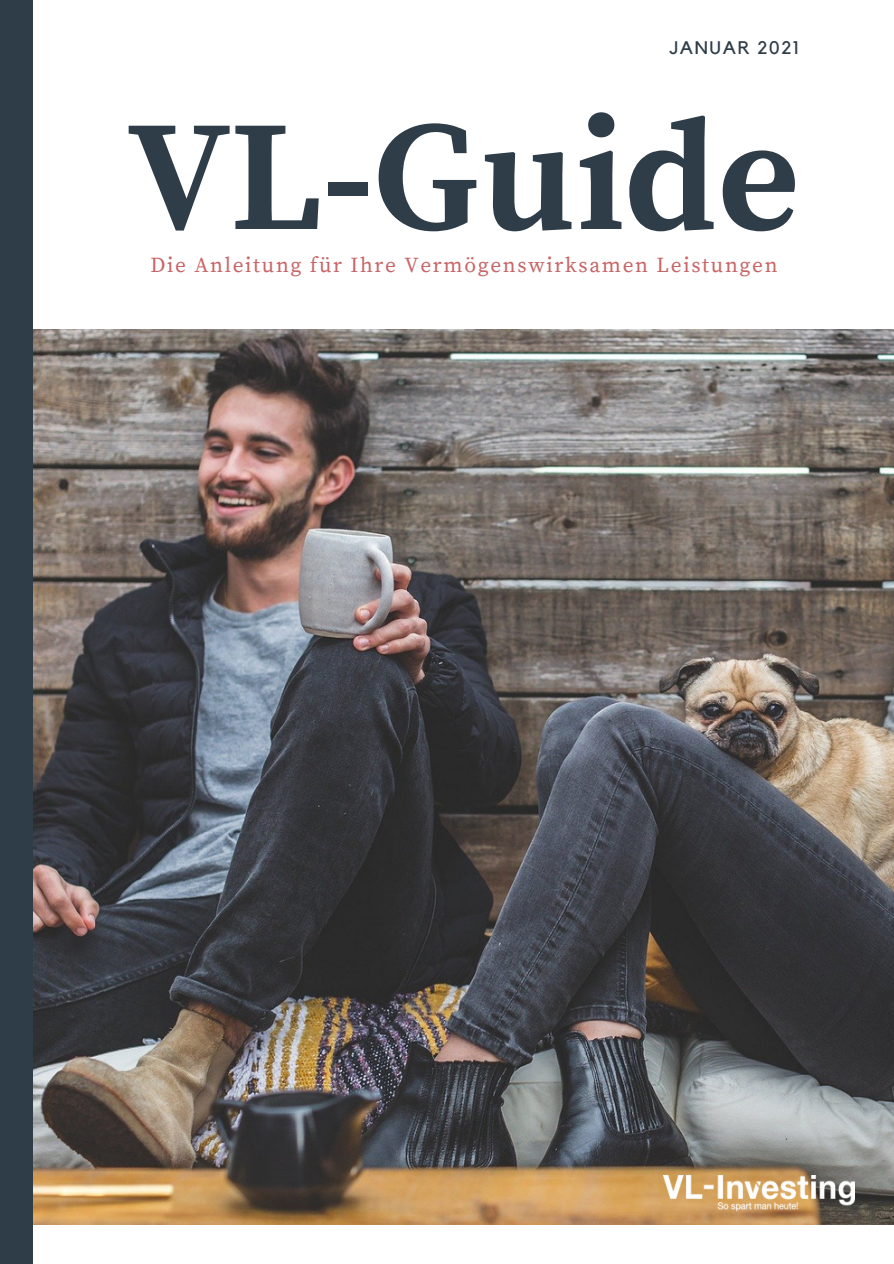
<style>
.page{position:relative;width:894px;height:1264px;background:#fff}
.page>*{position:absolute;margin:0;border:0;box-sizing:border-box;transform-origin:0 0}
.t1{font:700 157.65px "Source Serif Pro";color:#2f3d49}
.t2{font:21.15px "Source Serif Pro";letter-spacing:.08em;color:#c86567}
.t3{font:18.15px "Kollektif";letter-spacing:.09em;color:#2f3d49}
</style>
<div class="page">
<img style="left:32px;top:329px;width:861px;height:895px">
<div style="left:0;top:0;width:32px;height:1263px;background:#2f3d49"></div>
<img style="left:663px;top:1175px;width:191px;height:34px">
<p class="t3" style="left:669px;top:40px;width:131px">JANUAR 2021</p>
<p class="t1" style="left:128px;top:84px;width:673px">VL-Guide</p>
<p class="t2" style="left:150px;top:253px;width:628px">Die Anleitung für Ihre Vermögenswirksamen Leistungen</p>
</div>
